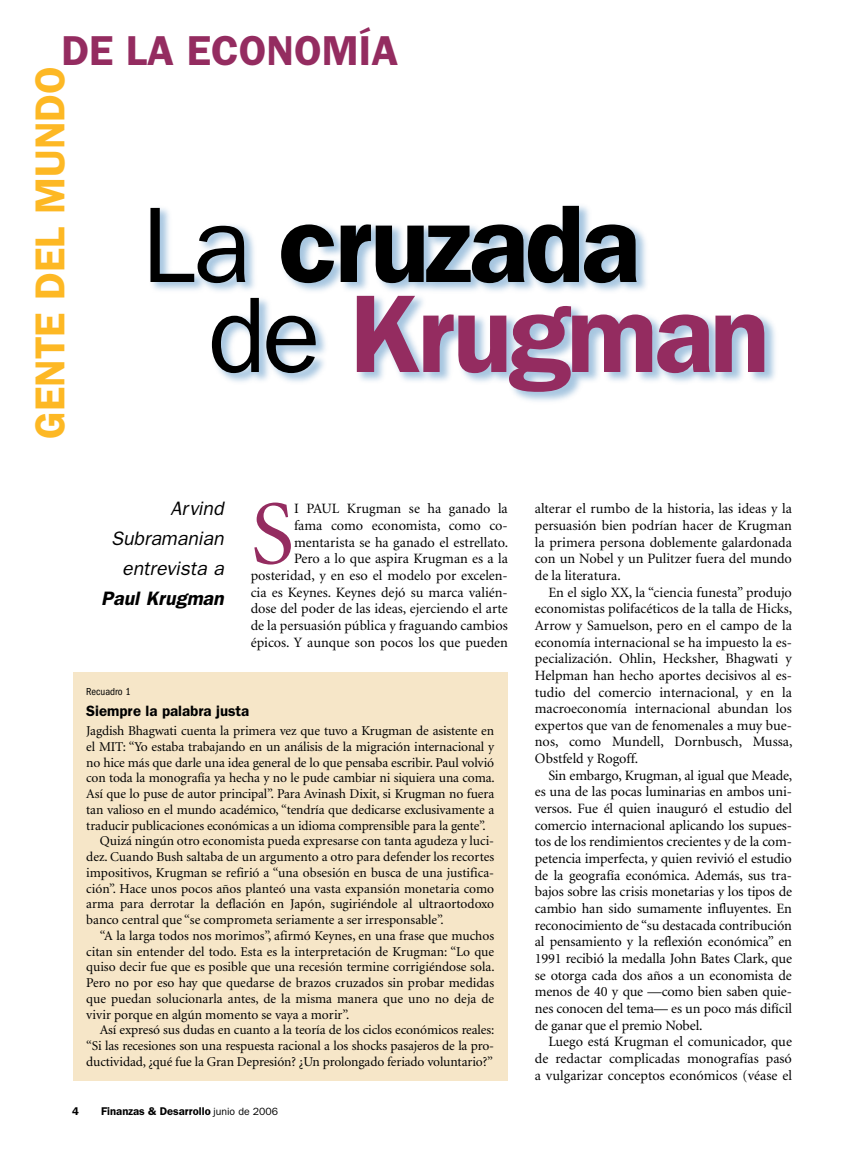
<style>
.page{position:relative;width:864px;height:1161px;background:#fff}
.page>*{position:absolute;margin:0;border:0;box-sizing:border-box;transform-origin:0 0}
.t1{font:600 111px/90px "Franklin Gothic";color:#000}
.t2{font:91.2px "Minion";color:#942c60}
.t3{font:600 42px "Franklin Gothic";color:#fdb824}
.t4{font:600 42px "Franklin Gothic";color:#942c60}
.t5{font:italic 19.5px/30px "Franklin Gothic";color:#000;text-align:right}
.t6{font:italic 600 19.5px "Franklin Gothic";color:#000}
.t7{font:600 15px "Franklin Gothic";color:#000}
.t8{font:14.25px/16.6px "Minion";color:#000;text-align:justify}
.t9{font:13.5px "Minion";letter-spacing:-.005em;color:#000}
.t10{font:600 11.25px "Franklin Gothic";color:#000}
.t11{font:condensed 10.5px "Franklin Gothic";color:#000}
.s1{font-weight:400;font-size:108px}
.s2{color:#942c60}
.s3{font-weight:400;font-size:10.5px}
</style>
<div class="page">
<div style="left:148px;top:202px;width:631px;height:203px;background:#005ba6;opacity:.35"></div>
<div style="left:73px;top:672px;width:435px;height:409px;background:#f6e6c8"></div>
<h3 class="t4" style="left:62px;top:25px;width:153px">DELA ECONOMÍA</h3>
<h3 class="t3" style="left:25px;top:439px;width:371px;rotate:-90deg">GENTE DEL MUNDO</h3>
<h1 class="t1" style="left:208px;top:199px;width:564px;text-indent:-66px"><span class="s1">La</span> cruzada <span class="s1">de</span> <span class="s2">Krugman</span></h1>
<h3 class="t5" style="left:111px;top:494px;width:114px">Arvind<br>Subramanian entrevista a</h3>
<h3 class="t6" style="left:101px;top:587px;width:124px">Paul Krugman</h3>
<h2 class="t2" style="left:251px;top:489px;width:45px">S</h2>
<p class="t8" style="left:251px;top:501px;width:259px;text-align:right">I PAUL Krugman se ha ganado la<br>fama como economista, como co&shy;mentarista se ha ganado el estrellato.<br>Pero a lo que aspira Krugman es a la posteridad, y en eso el modelo por excelen&shy;cia es Keynes. Keynes dejó su marca valién&shy;dose del poder de las ideas, ejerciendo el arte de la persuasión pública y fraguando cambios épicos. Y aunque son pocos los que pueden</p>
<p class="t8" style="left:535px;top:501px;width:259px">alterar el rumbo de la historia, las ideas y la persuasión bien podrían hacer de Krugman la primera persona doblemente galardonada con un Nobel y un Pulitzer fuera del mundo de la literatura.-</p>
<p class="t8" style="left:535px;top:584px;width:259px;text-indent:14px">En el siglo XX, la “ciencia funesta” produjo economistas polifacéticos de la talla de Hicks, Arrow y Samuelson, pero en el campo de la economía internacional se ha impuesto la es&shy;pecialización. Ohlin, Hecksher, Bhagwati y Helpman han hecho aportes decisivos al es&shy;tudio del comercio internacional, y en la macroeconomía internacional abundan los expertos que van de fenomenales a muy bue&shy;nos, como Mundell, Dornbusch, Mussa, Obstfeld y Rogoff.-</p>
<p class="t8" style="left:535px;top:767px;width:259px;text-indent:14px">Sin embargo, Krugman, al igual que Meade, es una de las pocas luminarias en ambos uni&shy;versos. Fue él quien inauguró el estudio del comercio internacional aplicando los supues&shy;tos de los rendimientos crecientes y de la com&shy;petencia imperfecta, y quien revivió el estudio de la geografía económica. Además, sus tra&shy;bajos sobre las crisis monetarias y los tipos de cambio han sido sumamente influyentes. En reconocimiento de “su destacada contribución al pensamiento y la reflexión económica” en 1991 recibió la medalla John Bates Clark, que se otorga cada dos años a un economista de menos de 40 y que —como bien saben quie&shy;nes conocen del tema— es un poco más difícil de ganar que el premio Nobel.-</p>
<p class="t8" style="left:535px;top:1034px;width:259px;text-indent:14px">Luego está Krugman el comunicador, que de redactar complicadas monografías pasó a vulgarizar conceptos económicos (véase el</p>
<p class="t11" style="left:86px;top:686px;width:46px">Recuadro 1</p>
<p class="t7" style="left:86px;top:702px;width:165px">Siempre la palabra justa</p>
<p class="t9" style="left:86px;top:724px;width:409px">Jagdish Bhagwati cuenta la primera vez que tuvo a Krugman de asistente en</p>
<p class="t9" style="left:86px;top:740px;width:409px">el MIT: “Yo estaba trabajando en un análisis de la migración internacional y</p>
<p class="t9" style="left:86px;top:756px;width:409px">no hice más que darle una idea general de lo que pensaba escribir. Paul volvió</p>
<p class="t9" style="left:86px;top:771px;width:410px">con toda la monografía ya hecha y no le pude cambiar ni siquiera una coma.</p>
<p class="t9" style="left:86px;top:787px;width:409px">Así que lo puse de autor principal”. Para Avinash Dixit, si Krugman no fuera</p>
<p class="t9" style="left:86px;top:803px;width:409px">tan valioso en el mundo académico, “tendría que dedicarse exclusivamente a</p>
<p class="t9" style="left:86px;top:819px;width:401px">traducir publicaciones económicas a un idioma comprensible para la gente”.</p>
<p class="t9" style="left:100px;top:834px;width:396px">Quizá ningún otro economista pueda expresarse con tanta agudeza y luci-</p>
<p class="t9" style="left:86px;top:850px;width:409px">dez. Cuando Bush saltaba de un argumento a otro para defender los recortes</p>
<p class="t9" style="left:86px;top:866px;width:410px">impositivos, Krugman se refirió a “una obsesión en busca de una justifica-</p>
<p class="t9" style="left:86px;top:882px;width:409px">ción”. Hace unos pocos años planteó una vasta expansión monetaria como</p>
<p class="t9" style="left:86px;top:897px;width:409px">arma para derrotar la deflación en Japón, sugiriéndole al ultraortodoxo</p>
<p class="t9" style="left:86px;top:913px;width:359px">banco central que “se comprometa seriamente a ser irresponsable”.</p>
<p class="t9" style="left:100px;top:929px;width:396px">“A la larga todos nos morimos”, afirmó Keynes, en una frase que muchos</p>
<p class="t9" style="left:86px;top:945px;width:409px">citan sin entender del todo. Esta es la interpretación de Krugman: “Lo que</p>
<p class="t9" style="left:86px;top:960px;width:410px">quiso decir fue que es posible que una recesión termine corrigiéndose sola.</p>
<p class="t9" style="left:86px;top:976px;width:409px">Pero no por eso hay que quedarse de brazos cruzados sin probar medidas</p>
<p class="t9" style="left:86px;top:992px;width:410px">que puedan solucionarla antes, de la misma manera que uno no deja de</p>
<p class="t9" style="left:86px;top:1008px;width:265px">vivir porque en algún momento se vaya a morir”.</p>
<p class="t9" style="left:100px;top:1023px;width:396px">Así expresó sus dudas en cuanto a la teoría de los ciclos económicos reales:</p>
<p class="t9" style="left:86px;top:1039px;width:410px">“Si las recesiones son una respuesta racional a los shocks pasajeros de la pro-</p>
<p class="t9" style="left:86px;top:1055px;width:408px">ductividad, ¿qué fue la Gran Depresión? ¿Un prolongado feriado voluntario?”</p>
<p class="t10" style="left:101px;top:1105px;width:178px">Finanzas &amp; Desarrollo <span class="s3">junio de 2006</span></p>
</div>
